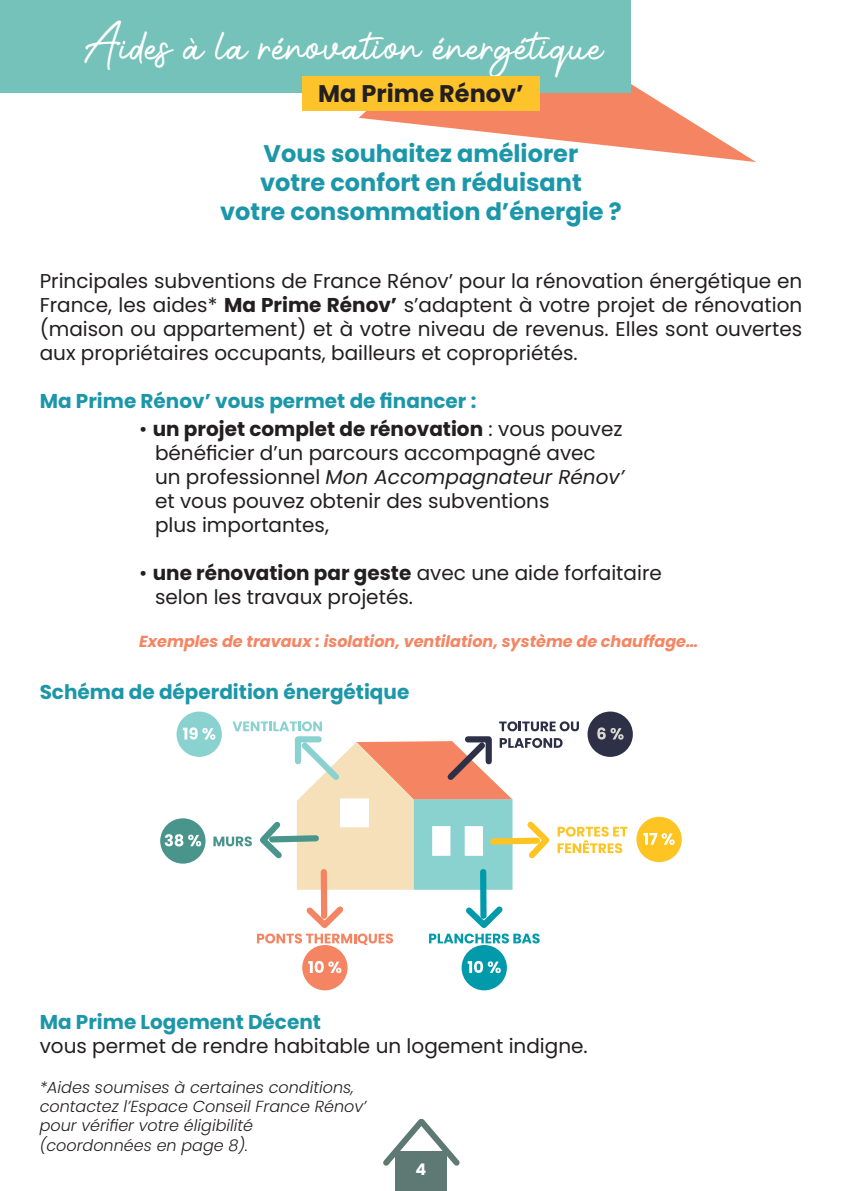
<style>
.page{position:relative;width:842px;height:1191px;background:#fff}
.page>*{position:absolute;margin:0;border:0;box-sizing:border-box;transform-origin:0 0}
.t1{font:48px "Photoshoot";color:#fff}
.t2{font:700 24px "Poppins";color:#1c97a9}
.t3{font:700 24px "Poppins";color:#231f20}
.t4{font:20px/24px "Poppins";color:#231f20;text-align:justify}
.t5{font:700 20px "Poppins";color:#1c97a9}
.t6{font:700 20px "Poppins";color:#231f20}
.t7{font:italic 20px "Poppins";color:#231f20}
.t8{font:italic 300 16px "Poppins";color:#231f20}
.t9{font:italic 700 16px "Poppins";color:#f58563}
.t10{font:700 16px "Poppins";color:#fff}
.s1{font-weight:700}
.s2{font-weight:400}
.s3{font-style:normal}
</style>
<div class="page">
<svg style="left:359px;top:0;width:397px;height:162px"></svg>
<div style="left:395px;top:1151px;width:52px;height:40px;background:#5e7974"></div>
<svg style="left:383px;top:1119px;width:77px;height:47px"></svg>
<div style="left:0;top:0;width:630px;height:93px;background:#74c2b9"></div>
<div style="left:302px;top:77px;width:237px;height:34px;background:#fdc32a"></div>
<div style="left:177px;top:711px;width:45px;height:46px;background:#8ad2cf;border-radius:50%"></div>
<div style="left:587px;top:711px;width:46px;height:46px;background:#2d3047;border-radius:50%"></div>
<div style="left:636px;top:817px;width:46px;height:45px;background:#fec422;border-radius:50%"></div>
<svg style="left:643px;top:833px;width:32px;height:12px"></svg>
<div style="left:302px;top:945px;width:46px;height:45px;background:#f48462;border-radius:50%"></div>
<svg style="left:308px;top:961px;width:33px;height:12px"></svg>
<div style="left:462px;top:945px;width:45px;height:45px;background:#009aab;border-radius:50%"></div>
<svg style="left:468px;top:961px;width:33px;height:12px"></svg>
<svg style="left:160px;top:818px;width:46px;height:45px"></svg>
<svg style="left:165px;top:721px;width:463px;height:224px"></svg>
<p class="t1" style="left:84px;top:13px;width:521px">Aides à la rénovation énergétique</p>
<p class="t3" style="left:318px;top:79px;width:207px">Ma Prime Rénov’</p>
<p class="t2" style="left:264px;top:140px;width:316px">Vous souhaitez améliorer</p>
<p class="t2" style="left:260px;top:169px;width:323px">votre confort en réduisant</p>
<p class="t2" style="left:220px;top:198px;width:403px">votre consommation d’énergie ?</p>
<p class="t4" style="left:40px;top:269px;width:764px">Principales subventions de France Rénov’ pour la rénovation énergétique en France, les aides* <span class="s1">Ma Prime Rénov’</span> s’adaptent à votre projet de rénovation (maison ou appartement) et à votre niveau de revenus. Elles sont ouvertes aux propriétaires occupants, bailleurs et copropriétés.</p>
<p class="t5" style="left:40px;top:389px;width:438px">Ma Prime Rénov’ vous permet de financer :</p>
<p class="t6" style="left:139px;top:417px;width:485px"><span class="s2">•</span> un projet complet de rénovation <span class="s2">: vous pouvez</span></p>
<p class="t4" style="left:155px;top:441px;width:442px">bénéficier d’un parcours accompagné avec</p>
<p class="t7" style="left:155px;top:465px;width:471px"><span class="s3">un professionnel</span> Mon Accompagnateur Rénov’</p>
<p class="t4" style="left:155px;top:489px;width:396px">et vous pouvez obtenir des subventions</p>
<p class="t4" style="left:155px;top:513px;width:175px">plus importantes,</p>
<p class="t4" style="left:139px;top:561px;width:524px">• <span class="s1">une rénovation par geste</span> avec une aide forfaitaire</p>
<p class="t4" style="left:155px;top:585px;width:259px">selon les travaux projetés.</p>
<p class="t9" style="left:139px;top:632px;width:561px">Exemples de travaux : isolation, ventilation, système de chauffage…</p>
<p class="t5" style="left:40px;top:680px;width:371px">Schéma de déperdition énergétique</p>
<p class="t5" style="left:40px;top:1010px;width:283px">Ma Prime Logement Décent</p>
<p class="t4" style="left:40px;top:1034px;width:550px">vous permet de rendre habitable un logement indigne.</p>
<p class="t8" style="left:40px;top:1078px;width:316px">*Aides soumises à certaines conditions,</p>
<p class="t8" style="left:40px;top:1097px;width:328px">contactez l’Espace Conseil France Rénov’</p>
<p class="t8" style="left:40px;top:1116px;width:215px">pour vérifier votre éligibilité</p>
<p class="t8" style="left:40px;top:1135px;width:210px">(coordonnées en page 8).</p>
<p class="t10" style="left:416px;top:1160px;width:12px">4</p>
</div>
